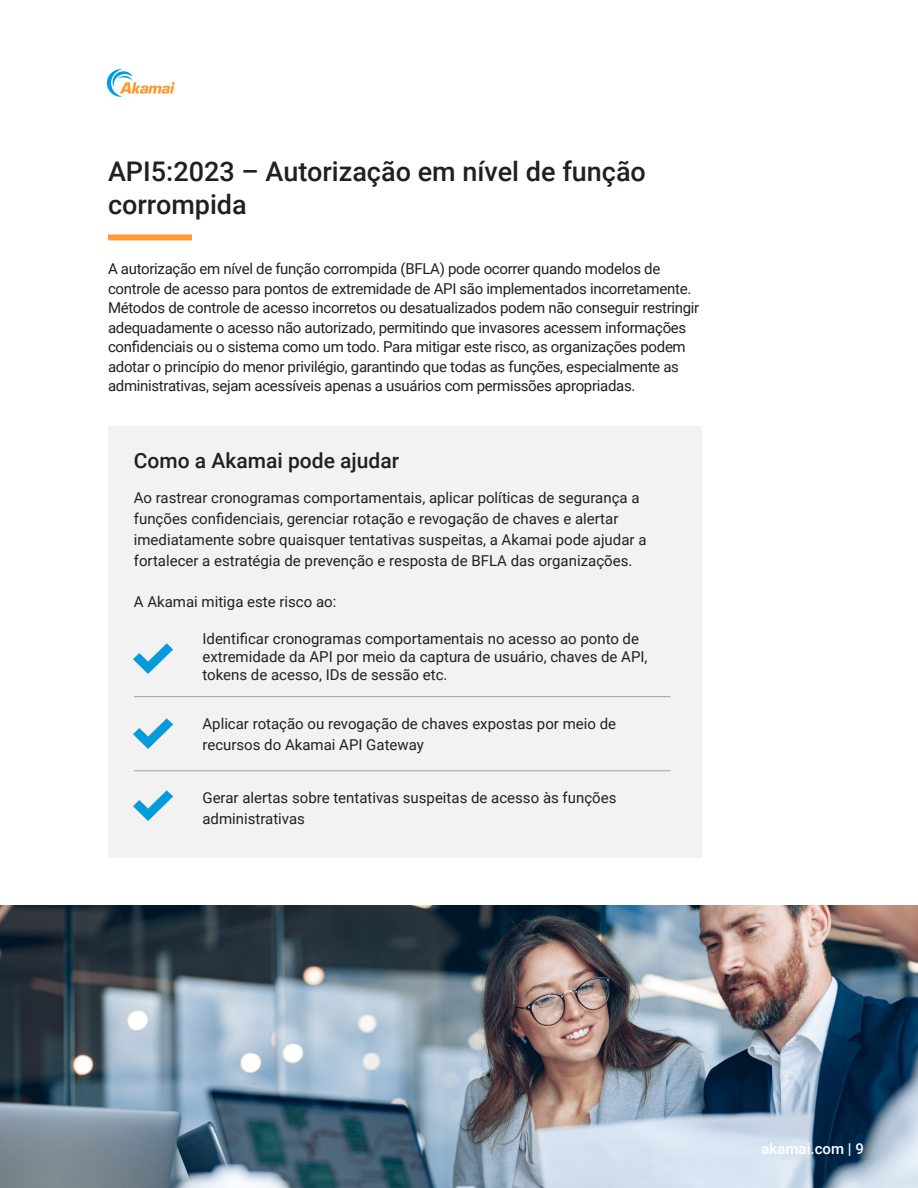
<style>
.page{position:relative;width:918px;height:1188px;background:#fff}
.page>*{position:absolute;margin:0;border:0;box-sizing:border-box;transform-origin:0 0}
.H1_-_Orange_bar{font:500 27px/33px "Roboto";color:#231f20}
.H2_-_Subheading{font:500 21px "Roboto";color:#231f20}
.Body{font:15px/19.5px "Roboto";letter-spacing:-.01em;color:#231f20}
.t1{font:500 15px "Roboto";color:#fff}
</style>
<div class="page">
<svg style="left:107px;top:69px;width:68px;height:28px"></svg>
<svg style="left:108px;top:234px;width:84px;height:6px"></svg>
<img style="left:0;top:905px;width:918px;height:283px">
<div style="left:108px;top:426px;width:594px;height:432px;background:#f2f2f2"></div>
<hr style="left:134px;top:696px;width:537px;height:1px;background:#a8a9ad">
<hr style="left:134px;top:770px;width:537px;height:1px;background:#a8a9ad">
<img style="left:134px;top:643px;width:38px;height:31px">
<img style="left:134px;top:718px;width:38px;height:31px">
<img style="left:134px;top:790px;width:38px;height:31px">
<p class="H1_-_Orange_bar" style="left:108px;top:154px;width:540px">API5:2023 – Autorização em nível de função corrompida</p>
<p class="Body" style="left:108px;top:259px;width:593px">A autorização em nível de função corrompida (BFLA) pode ocorrer quando modelos de controle de acesso para pontos de extremidade de API são implementados incorretamente.<br>Métodos de controle de acesso incorretos ou desatualizados podem não conseguir restringir adequadamente o acesso não autorizado, permitindo que invasores acessem informações confidenciais ou o sistema como um todo. Para mitigar este risco, as organizações podem adotar o princípio do menor privilégio, garantindo que todas as funções, especialmente as administrativas, sejam acessíveis apenas a usuários com permissões apropriadas.</p>
<p class="H2_-_Subheading" style="left:134px;top:446px;width:267px">Como a Akamai pode ajudar</p>
<p class="Body" style="left:134px;top:487px;width:514px;line-height:21px">Ao rastrear cronogramas comportamentais, aplicar políticas de segurança a funções confidenciais, gerenciar rotação e revogação de chaves e alertar imediatamente sobre quaisquer tentativas suspeitas, a Akamai pode ajudar a fortalecer a estratégia de prevenção e resposta de BFLA das organizações.</p>
<p class="Body" style="left:134px;top:592px;width:204px">A Akamai mitiga este risco ao:</p>
<p class="Body" style="left:202px;top:629px;width:447px;line-height:18px">Identificar cronogramas comportamentais no acesso ao ponto de extremidade da API por meio da captura de usuário, chaves de API, tokens de acesso, IDs de sessão etc.</p>
<p class="Body" style="left:202px;top:712px;width:415px;line-height:21px">Aplicar rotação ou revogação de chaves expostas por meio de recursos do Akamai API Gateway</p>
<p class="Body" style="left:202px;top:786px;width:415px;line-height:21px">Gerar alertas sobre tentativas suspeitas de acesso às funções administrativas</p>
<p class="t1" style="left:762px;top:1139px;width:104px">akamai.com | 9</p>
</div>
